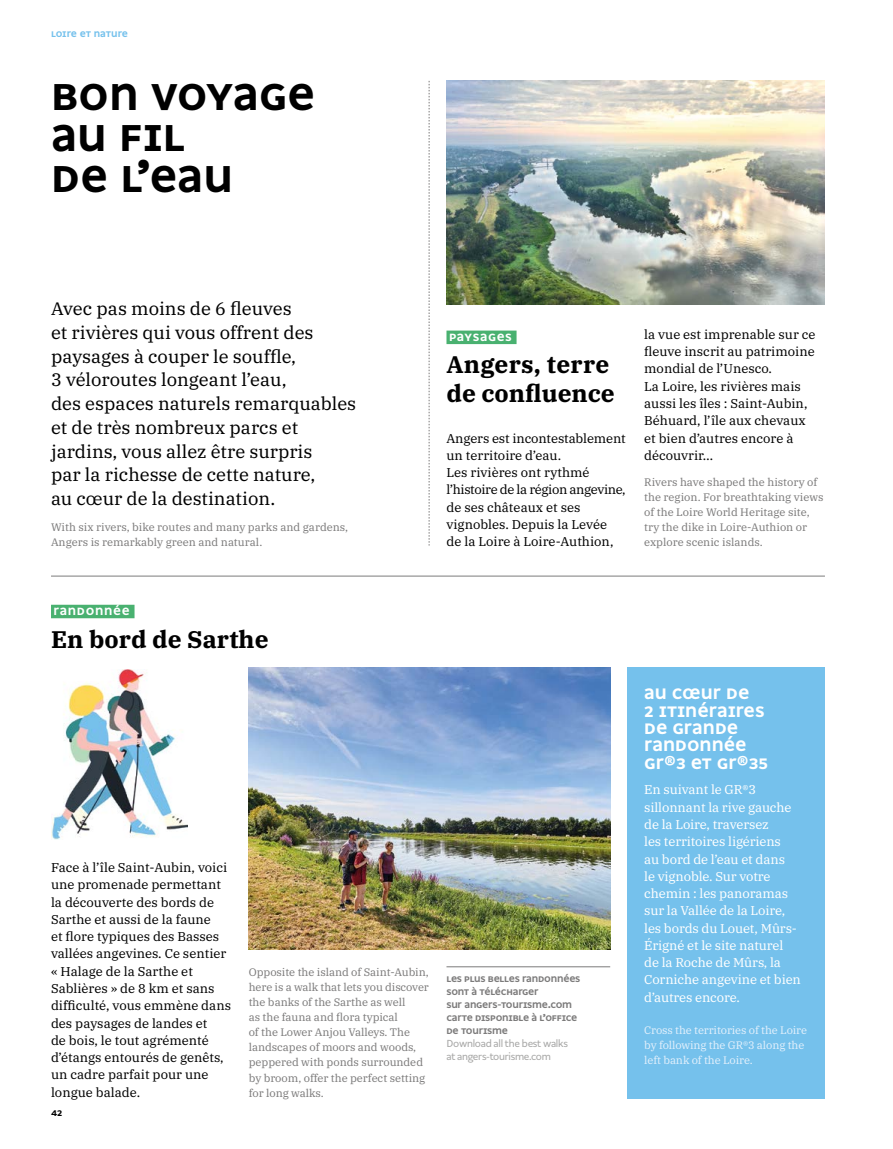
<style>
.page{position:relative;width:893px;height:1149px;background:#fff}
.page>*{position:absolute;margin:0;border:0;box-sizing:border-box;transform-origin:0 0}
.t1{font:700 48px/41px "Syndicat Beta A";color:#000}
.t2{font:700 24px/28px "IBM Plex Serif";color:#000}
.t3{font:700 19.5px/17.2px "Syndicat Beta A";color:#fff}
.t4{font:18px/23.7px "IBM Plex Serif";color:#000}
.t5{font:700 13.5px "Syndicat Beta A";color:#fff}
.t6{font:12.75px/17.2px "IBM Plex Serif";color:#000}
.t7{font:12.75px/17.2px "IBM Plex Serif";letter-spacing:-.01em;color:#fff}
.t8{font:10.8px/15.1px "IBM Plex Serif";letter-spacing:-.005em;color:#7c7b7b}
.t9{font:10.8px/15.1px "IBM Plex Serif";letter-spacing:-.01em;color:#e2f0fc}
.t10{font:700 10.5px/12.9px "Syndicat Beta A";letter-spacing:-.02em;color:#7c7b7b}
.t11{font:700 10.5px "Syndicat Beta A";letter-spacing:-.01em;color:#75c1ec}
.t12{font:700 10.5px "Syndicat Beta A";color:#000}
.t13{font:9.75px/12.9px "Syndicat Beta A";letter-spacing:-.03em;color:#a7a7a6}
</style>
<div class="page">
<img style="left:51px;top:669px;width:136px;height:170px">
<img style="left:446px;top:81px;width:379px;height:223px">
<img style="left:249px;top:667px;width:361px;height:282px">
<div style="left:446px;top:330px;width:71px;height:14px;background:#49b170"></div>
<svg style="left:429px;top:81px;width:1px;height:464px"></svg>
<hr style="left:51px;top:575px;width:774px;height:1px;background:#7c7b7b">
<div style="left:51px;top:604px;width:84px;height:14px;background:#49b170"></div>
<div style="left:627px;top:667px;width:198px;height:431px;background:#75c1ec"></div>
<hr style="left:446px;top:966px;width:164px;height:1px;background:#7c7b7b">
<p class="t11" style="left:51px;top:26px;width:6px">LOIRE</p>
<p class="t11" style="left:80px;top:26px;width:50px">et nature</p>
<h1 class="t1" style="left:51px;top:76px;width:266px">Bon voyage au fil<br>de l’eau</h1>
<p class="t4" style="left:51px;top:295px;width:307px">Avec pas moins de 6 fleuves<br>et rivières qui vous offrent des paysages à couper le souffle,<br>3 véloroutes longeant l’eau,<br>des espaces naturels remarquables et de très nombreux parcs et jardins, vous allez être surpris<br>par la richesse de cette nature,<br>au cœur de la destination.</p>
<p class="t8" style="left:51px;top:518px;width:298px">With six rivers, bike routes and many parks and gardens,<br>Angers is remarkably green and natural.</p>
<p class="t5" style="left:449px;top:327px;width:9px">PAYSAGES</p>
<h2 class="t2" style="left:446px;top:349px;width:170px">Angers, terre de confluence</h2>
<p class="t6" style="left:446px;top:428px;width:181px">Angers est incontestablement un territoire d’eau.<br>Les rivières ont rythmé l’histoire de la région angevine, de ses châteaux et ses vignobles. Depuis la Levée<br>de la Loire à Loire-Authion,</p>
<p class="t6" style="left:644px;top:324px;width:173px">la vue est imprenable sur ce fleuve inscrit au patrimoine mondial de l’Unesco.<br>La Loire, les rivières mais aussi les îles : Saint-Aubin,<br>Béhuard, l’île aux chevaux et bien d’autres encore à découvrir…</p>
<p class="t8" style="left:644px;top:473px;width:181px">Rivers have shaped the history of the region. For breathtaking views of the Loire World Heritage site, try the dike in Loire-Authion or explore scenic islands.</p>
<p class="t5" style="left:51px;top:601px;width:8px">RAN</p>
<p class="t5" style="left:77px;top:601px;width:19px">DONNÉE</p>
<h2 class="t2" style="left:51px;top:623px;width:219px">En bord de Sarthe</h2>
<p class="t6" style="left:51px;top:857px;width:182px">Face à l’île Saint-Aubin, voici une promenade permettant la découverte des bords de<br>Sarthe et aussi de la faune<br>et flore typiques des Basses vallées angevines. Ce sentier « Halage de la Sarthe et<br>Sablières » de 8 km et sans difficulté, vous emmène dans des paysages de landes et<br>de bois, le tout agrémenté d’étangs entourés de genêts, un cadre parfait pour une longue balade.</p>
<p class="t12" style="left:51px;top:1105px;width:13px">42</p>
<p class="t8" style="left:249px;top:963px;width:182px">Opposite the island of Saint-Aubin, here is a walk that lets you discover the banks of the Sarthe as well<br>as the fauna and flora typical<br>of the Lower Anjou Valleys. The landscapes of moors and woods, peppered with ponds surrounded by broom, offer the perfect setting for long walks.</p>
<p class="t10" style="left:446px;top:972px;width:135px">Les plus belles randonnées sont à télécharger<br>sur angers-tourisme.com<br>Carte disponible à l’Office de Tourisme</p>
<p class="t13" style="left:446px;top:1037px;width:123px">Download all the best walks at angers-tourisme.com</p>
<h3 class="t3" style="left:644px;top:685px;width:125px">Au cœur de<br>2 itinéraires de grande randonnée<br>GR®3 et GR®35</h3>
<p class="t7" style="left:644px;top:780px;width:158px">En suivant le GR®3 sillonnant la rive gauche de la Loire, traversez<br>les territoires ligériens<br>au bord de l’eau et dans<br>le vignoble. Sur votre chemin : les panoramas sur la Vallée de la Loire, les bords du Louet, Mûrs-<br>Érigné et le site naturel de la Roche de Mûrs, la<br>Corniche angevine et bien d’autres encore.</p>
<p class="t9" style="left:644px;top:1021px;width:164px">Cross the territories of the Loire by following the GR®3 along the left bank of the Loire.</p>
</div>
